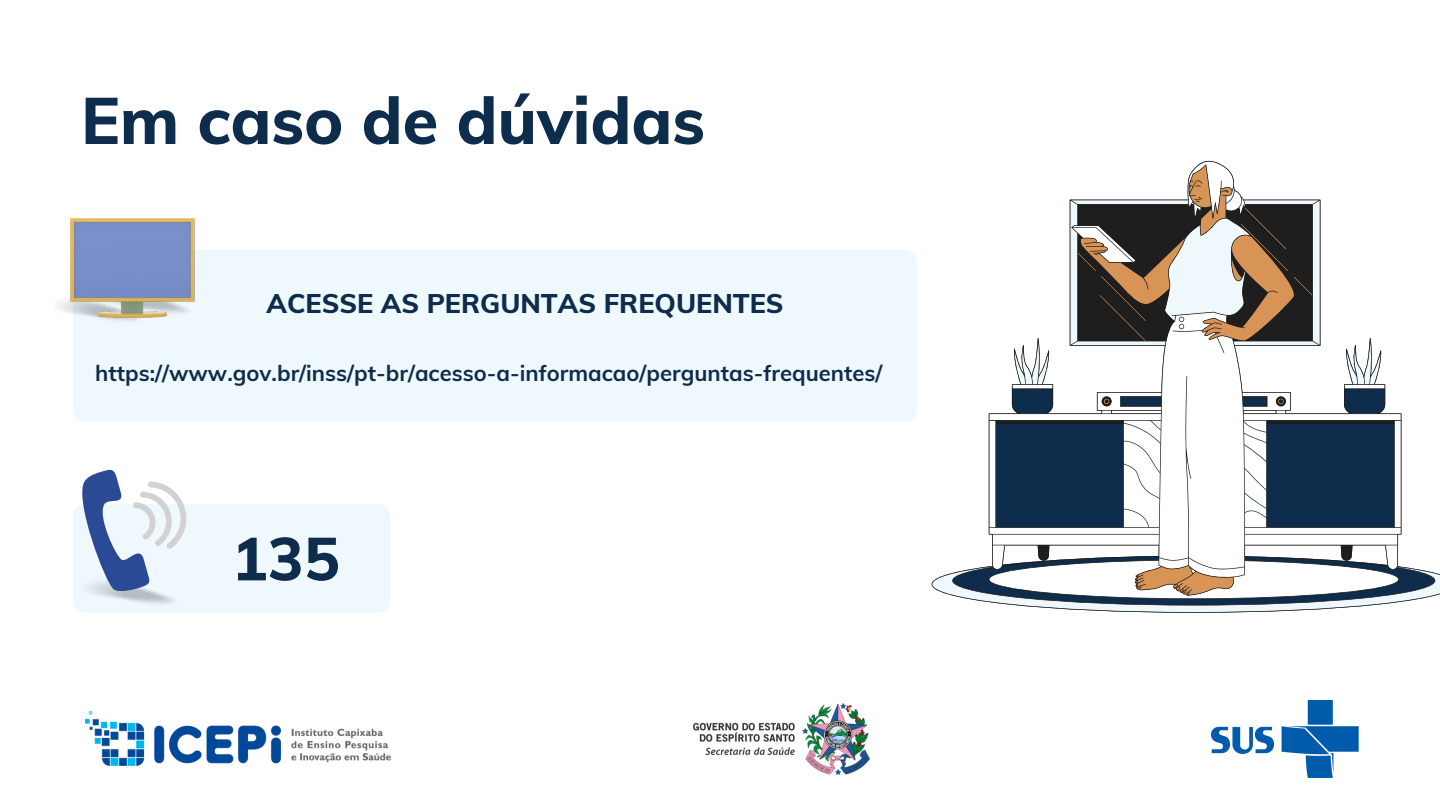
<style>
.page{position:relative;width:1440px;height:810px;background:#fff}
.page>*{position:absolute;margin:0;border:0;box-sizing:border-box;transform-origin:0 0}
.t1{font:800 65px "Muli";color:#0e2c4b}
.t2{font:800 60px "Muli";color:#0e2c4b}
.t3{font:800 27px "Muli";color:#0e2c4b}
.t4{font:700 22px "Muli";color:#0e2c4b}
</style>
<div class="page">
<div style="left:73px;top:250px;width:844px;height:172px;background:#eff9fd;border-radius:12px"></div>
<div style="left:73px;top:504px;width:317px;height:109px;background:#eff9fd;border-radius:12px"></div>
<img style="left:58px;top:292px;width:82px;height:29px">
<img style="left:71px;top:218px;width:123px;height:100px">
<svg style="left:82px;top:469px;width:104px;height:124px"></svg>
<svg style="left:932px;top:160px;width:508px;height:453px"></svg>
<img style="left:1211px;top:701px;width:148px;height:76px">
<img style="left:694px;top:703px;width:175px;height:72px">
<img style="left:85px;top:712px;width:306px;height:54px">
<p class="t1" style="left:81px;top:79px;width:626px">Em caso de dúvidas</p>
<p class="t3" style="left:267px;top:286px;width:519px">ACESSE AS PERGUNTAS FREQUENTES</p>
<p class="t4" style="left:95px;top:359px;width:789px">https://www.gov.br/inss/pt-br/acesso-a-informacao/perguntas-frequentes/</p>
<p class="t2" style="left:232px;top:520px;width:109px">135</p>
</div>
